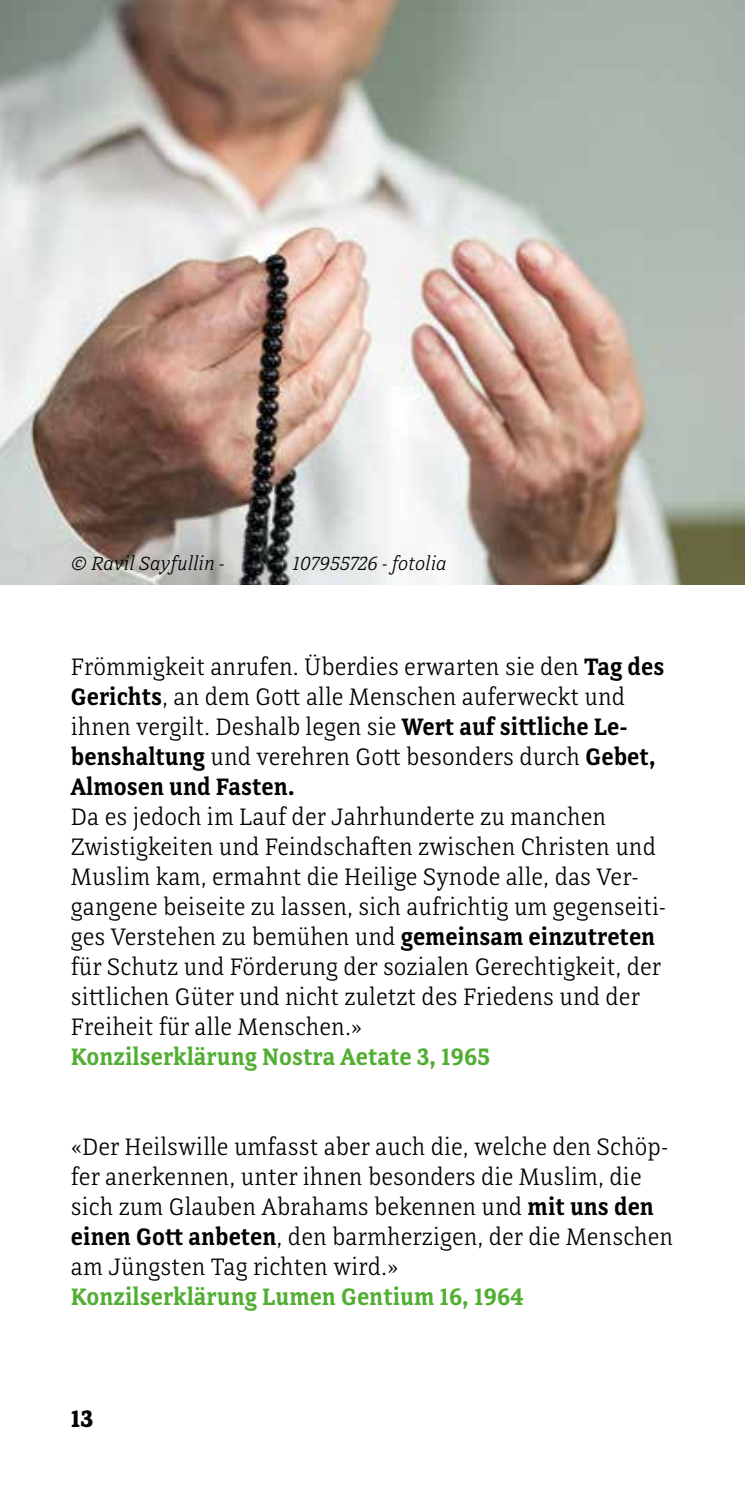
<style>
.page{position:relative;width:745px;height:1489px;background:#fff}
.page>*{position:absolute;margin:0;border:0;box-sizing:border-box;transform-origin:0 0}
.t1{font:300 25px/30px "Directa Serif";color:#000}
.t2{font:600 25px "Directa Serif";color:#52ae32}
.t3{font:700 25px "Directa Serif";color:#000}
.t4{font:italic 300 20px "Directa Serif";color:#000}
.s1{font-weight:600}
</style>
<div class="page">
<img style="left:0;top:0;width:744px;height:585px">
<p class="t4" style="left:71px;top:551px;width:155px">© Ravil Sayfullin -</p>
<p class="t4" style="left:292px;top:551px;width:156px">107955726 - fotolia</p>
<p class="t1" style="left:71px;top:651px;width:594px">Frömmigkeit anrufen. Überdies erwarten sie den <span class="s1">Tag des Gerichts</span>, an dem Gott alle Menschen auferweckt und ihnen vergilt. Deshalb legen sie <span class="s1">Wert auf sittliche Le&shy;benshaltung</span> und verehren Gott besonders durch <span class="s1">Gebet, Almosen und Fasten.</span></p>
<p class="t1" style="left:71px;top:801px;width:596px">Da es jedoch im Lauf der Jahrhunderte zu manchen Zwistigkeiten und Feindschaften zwischen Christen und Muslim kam, ermahnt die Heilige Synode alle, das Ver&shy;gangene beiseite zu lassen, sich aufrichtig um gegenseiti&shy;ges Verstehen zu bemühen und <span class="s1">gemeinsam einzutreten </span>für Schutz und Förderung der sozialen Gerechtigkeit, der sittlichen Güter und nicht zuletzt des Friedens und der Freiheit für alle Menschen.»</p>
<p class="t2" style="left:71px;top:1041px;width:420px">Konzilserklärung Nostra Aetate 3, 1965</p>
<p class="t1" style="left:71px;top:1131px;width:603px">«Der Heilswille umfasst aber auch die, welche den Schöp&shy;fer anerkennen, unter ihnen besonders die Muslim, die sich zum Glauben Abrahams bekennen und <span class="s1">mit uns den einen Gott anbeten</span>, den barmherzigen, der die Menschen am Jüngsten Tag richten wird.»</p>
<p class="t2" style="left:71px;top:1281px;width:454px">Konzilserklärung Lumen Gentium 16, 1964</p>
<p class="t3" style="left:71px;top:1402px;width:24px">13</p>
</div>
